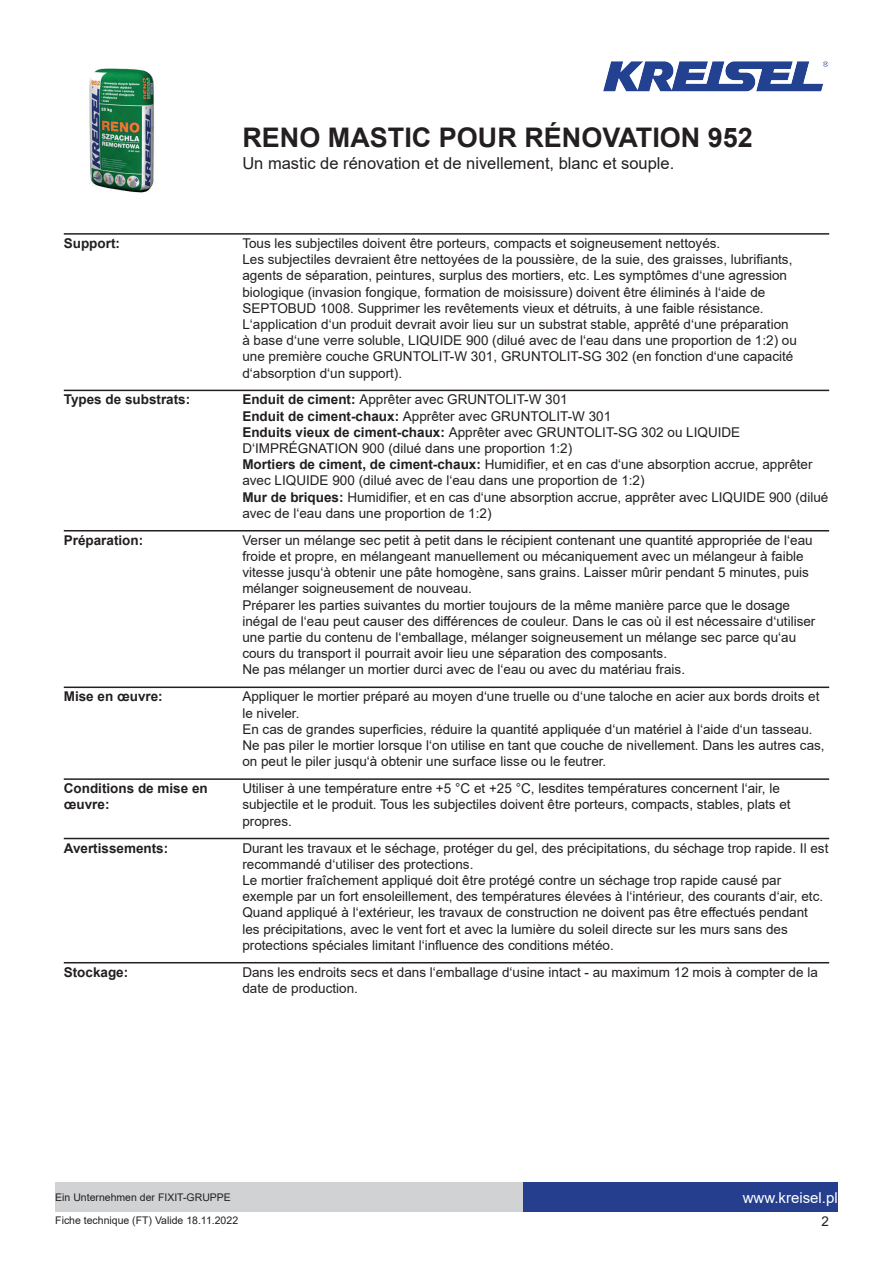
<style>
.page{position:relative;width:893px;height:1263px;background:#fff}
.page>*{position:absolute;margin:0;border:0;box-sizing:border-box;transform-origin:0 0}
.t1{font:700 27px "Arial";color:#231f20}
.t2{font:16.5px "Arial";color:#231f20}
.t3{font:15px "Arial";color:#fff}
.t4{font:13.5px/16.2px "Arial";color:#231f20}
.t5{font:700 13.5px/16.2px "Arial";color:#231f20}
.t6{font:10.5px "Arial";color:#231f20}
.s1{font-weight:700}
</style>
<div class="page">
<img style="left:89px;top:68px;width:65px;height:125px">
<img style="left:603px;top:61px;width:226px;height:31px">
<div style="left:523px;top:1182px;width:315px;height:30px;background:#253f8e"></div>
<div style="left:55px;top:1182px;width:468px;height:30px;background:#d1d2d4"></div>
<hr style="left:64px;top:233px;width:765px;height:2px;background:#231f20">
<hr style="left:64px;top:390px;width:765px;height:1px;background:#231f20">
<hr style="left:64px;top:530px;width:765px;height:1px;background:#231f20">
<hr style="left:64px;top:686px;width:765px;height:2px;background:#231f20">
<hr style="left:64px;top:778px;width:765px;height:2px;background:#231f20">
<hr style="left:64px;top:838px;width:765px;height:1px;background:#231f20">
<hr style="left:64px;top:962px;width:765px;height:1px;background:#231f20">
<h1 class="t1" style="left:242px;top:119px;width:512px">RENO MASTIC POUR RÉNOVATION 952</h1>
<p class="t2" style="left:242px;top:152px;width:433px">Un mastic de rénovation et de nivellement, blanc et souple.</p>
<p class="t5" style="left:64px;top:235px;width:58px">Support:</p>
<p class="t4" style="left:242px;top:235px;width:556px">Tous les subjectiles doivent être porteurs, compacts et soigneusement nettoyés.<br>Les subjectiles devraient être nettoyées de la poussière, de la suie, des graisses, lubrifiants, agents de séparation, peintures, surplus des mortiers, etc. Les symptômes d‘une agression biologique (invasion fongique, formation de moisissure) doivent être éliminés à l‘aide de SEPTOBUD 1008. Supprimer les revêtements vieux et détruits, à une faible résistance.<br>L‘application d‘un produit devrait avoir lieu sur un substrat stable, apprêté d‘une préparation à base d‘une verre soluble, LIQUIDE 900 (dilué avec de l‘eau dans une proportion de 1:2) ou une première couche GRUNTOLIT-W 301, GRUNTOLIT-SG 302 (en fonction d‘une capacité d‘absorption d‘un support).</p>
<p class="t5" style="left:64px;top:392px;width:128px">Types de substrats:</p>
<p class="t4" style="left:242px;top:392px;width:587px"><span class="s1">Enduit de ciment:</span> Apprêter avec GRUNTOLIT-W 301<br><span class="s1">Enduit de ciment-chaux:</span> Apprêter avec GRUNTOLIT-W 301<br><span class="s1">Enduits vieux de ciment-chaux:</span> Apprêter avec GRUNTOLIT-SG 302 ou LIQUIDE D‘IMPRÉGNATION 900 (dilué dans une proportion 1:2)<br><span class="s1">Mortiers de ciment, de ciment-chaux:</span> Humidifier, et en cas d‘une absorption accrue, apprêter avec LIQUIDE 900 (dilué avec de l‘eau dans une proportion de 1:2)<br><span class="s1">Mur de briques:</span> Humidifier, et en cas d‘une absorption accrue, apprêter avec LIQUIDE 900 (dilué avec de l‘eau dans une proportion de 1:2)</p>
<p class="t5" style="left:64px;top:532px;width:81px">Préparation:</p>
<p class="t4" style="left:242px;top:532px;width:575px">Verser un mélange sec petit à petit dans le récipient contenant une quantité appropriée de l‘eau froide et propre, en mélangeant manuellement ou mécaniquement avec un mélangeur à faible vitesse jusqu‘à obtenir une pâte homogène, sans grains. Laisser mûrir pendant 5 minutes, puis mélanger soigneusement de nouveau.<br>Préparer les parties suivantes du mortier toujours de la même manière parce que le dosage inégal de l‘eau peut causer des différences de couleur. Dans le cas où il est nécessaire d‘utiliser une partie du contenu de l‘emballage, mélanger soigneusement un mélange sec parce qu‘au cours du transport il pourrait avoir lieu une séparation des composants.<br>Ne pas mélanger un mortier durci avec de l‘eau ou avec du matériau frais.</p>
<p class="t5" style="left:64px;top:689px;width:101px">Mise en œuvre:</p>
<p class="t4" style="left:242px;top:688px;width:584px">Appliquer le mortier préparé au moyen d‘une truelle ou d‘une taloche en acier aux bords droits et le niveler.<br>En cas de grandes superficies, réduire la quantité appliquée d‘un matériel à l‘aide d‘un tasseau.<br>Ne pas piler le mortier lorsque l‘on utilise en tant que couche de nivellement. Dans les autres cas, on peut le piler jusqu‘à obtenir une surface lisse ou le feutrer.</p>
<p class="t5" style="left:64px;top:780px;width:146px">Conditions de mise en œuvre:</p>
<p class="t4" style="left:242px;top:780px;width:550px">Utiliser à une température entre +5 °C et +25 °C, lesdites températures concernent l‘air, le subjectile et le produit. Tous les subjectiles doivent être porteurs, compacts, stables, plats et propres.</p>
<p class="t5" style="left:64px;top:840px;width:106px">Avertissements:</p>
<p class="t4" style="left:242px;top:840px;width:588px">Durant les travaux et le séchage, protéger du gel, des précipitations, du séchage trop rapide. Il est recommandé d‘utiliser des protections.<br>Le mortier fraîchement appliqué doit être protégé contre un séchage trop rapide causé par exemple par un fort ensoleillement, des températures élevées à l‘intérieur, des courants d‘air, etc.<br>Quand appliqué à l‘extérieur, les travaux de construction ne doivent pas être effectués pendant les précipitations, avec le vent fort et avec la lumière du soleil directe sur les murs sans des protections spéciales limitant l‘influence des conditions météo.</p>
<p class="t5" style="left:64px;top:964px;width:66px">Stockage:</p>
<p class="t4" style="left:242px;top:964px;width:577px">Dans les endroits secs et dans l‘emballage d‘usine intact - au maximum 12 mois à compter de la date de production.</p>
<p class="t6" style="left:55px;top:1190px;width:177px">Ein Unternehmen der FIXIT-GRUPPE</p>
<p class="t3" style="left:743px;top:1187px;width:97px">www.kreisel.pl</p>
<p class="t6" style="left:55px;top:1213px;width:184px">Fiche technique (FT) Valide 18.11.2022</p>
<p class="t4" style="left:821px;top:1213px;width:9px">2</p>
</div>
